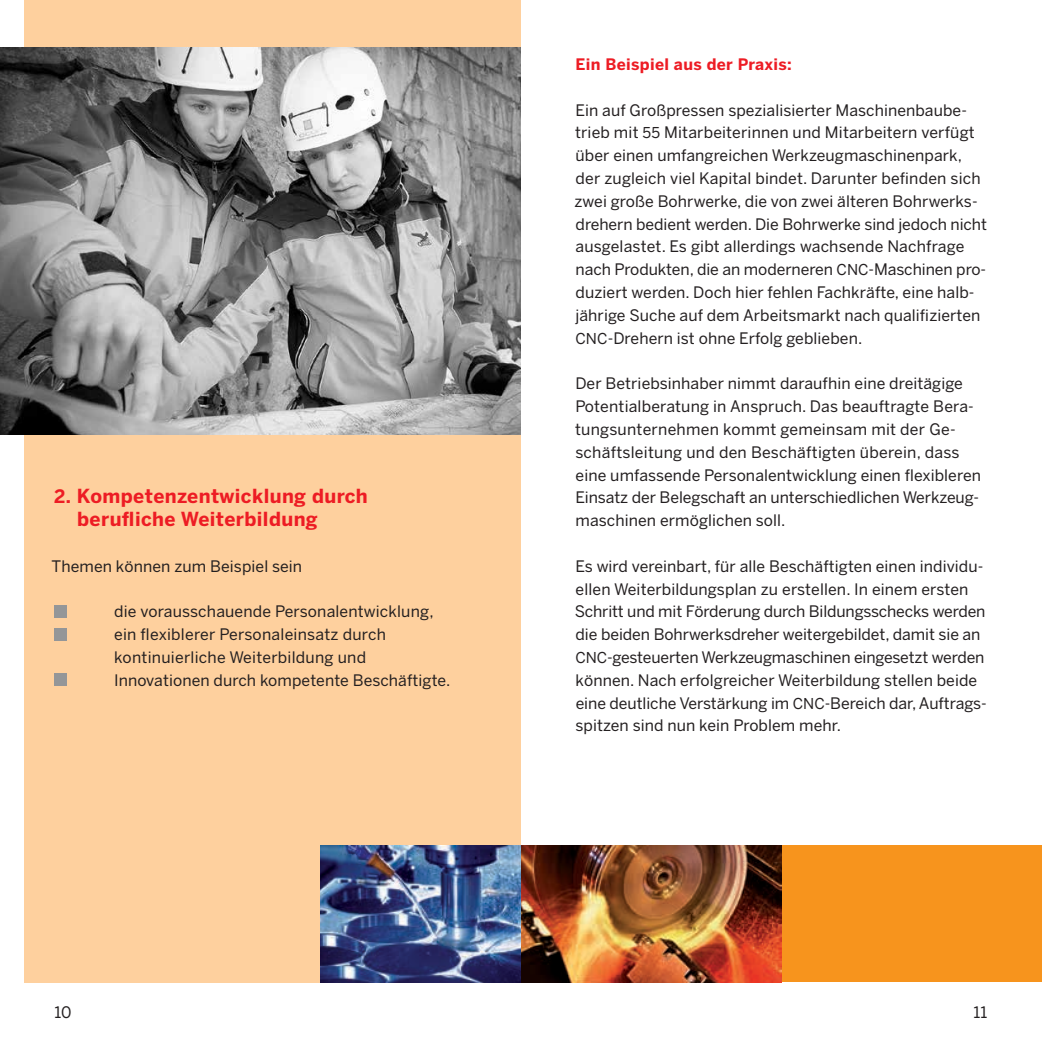
<style>
.page{position:relative;width:1042px;height:1042px;background:#fff}
.page>*{position:absolute;margin:0;border:0;box-sizing:border-box;transform-origin:0 0}
.t1{font:700 19.25px/22.8px "Benton Sans";letter-spacing:.02em;color:#ed1c24}
.t2{font:15.75px/22.8px "Benton Sans";letter-spacing:.005em;color:#231f20}
.t3{font:700 15.75px "Benton Sans";letter-spacing:.02em;color:#ed1c24}
.s1{font-size:18.38px}
.s2{font-size:14.88px}
</style>
<div class="page">
<div style="left:781px;top:845px;width:261px;height:137px;background:#f7941d"></div>
<div style="left:25px;top:0;width:496px;height:982px;background:#fed09e"></div>
<div style="left:55px;top:605px;width:12px;height:12px;background:#949698"></div>
<div style="left:55px;top:628px;width:12px;height:12px;background:#949698"></div>
<div style="left:55px;top:673px;width:12px;height:13px;background:#949698"></div>
<img style="left:0;top:47px;width:521px;height:388px">
<img style="left:321px;top:845px;width:460px;height:137px">
<p class="t1" style="left:77px;top:485px;width:292px;text-indent:-23px"><span class="s1">2.</span> Kompetenzentwicklung durch berufliche Weiterbildung</p>
<p class="t2" style="left:52px;top:554px;width:252px">Themen können zum Beispiel sein</p>
<p class="t2" style="left:114px;top:600px;width:338px">die vorausschauende Personalentwicklung, ein flexiblerer Personaleinsatz durch kontinuierliche Weiterbildung und Innovationen durch kompetente Beschäftigte.</p>
<p class="t3" style="left:576px;top:55px;width:218px">Ein Beispiel aus der Praxis:</p>
<p class="t2" style="left:574px;top:98px;width:414px">Ein auf Großpressen spezialisierter Maschinenbaube&shy;trieb mit <span class="s2">55</span> Mitarbeiterinnen und Mitarbeitern verfügt über einen umfangreichen Werkzeugmaschinenpark, der zugleich viel Kapital bindet. Darunter befinden sich zwei große Bohrwerke, die von zwei älteren Bohrwerks&shy;drehern bedient werden. Die Bohrwerke sind jedoch nicht ausgelastet. Es gibt allerdings wachsende Nachfrage nach Produkten, die an moderneren <span class="s2">CNC</span>-Maschinen pro&shy;duziert werden. Doch hier fehlen Fachkräfte, eine halb&shy;jährige Suche auf dem Arbeitsmarkt nach qualifizierten <span class="s2">CNC</span>-Drehern ist ohne Erfolg geblieben.</p>
<p class="t2" style="left:575px;top:372px;width:407px">Der Betriebsinhaber nimmt daraufhin eine dreitägige Potentialberatung in Anspruch. Das beauftragte Bera&shy;tungsunternehmen kommt gemeinsam mit der Ge&shy;schäftsleitung und den Beschäftigten überein, dass eine umfassende Personalentwicklung einen flexibleren Einsatz der Belegschaft an unterschiedlichen Werkzeug&shy;maschinen ermöglichen soll.</p>
<p class="t2" style="left:575px;top:554px;width:413px">Es wird vereinbart, für alle Beschäftigten einen individu&shy;ellen Weiterbildungsplan zu erstellen. In einem ersten Schritt und mit Förderung durch Bildungsschecks werden die beiden Bohrwerksdreher weitergebildet, damit sie an <span class="s2">CNC</span>-gesteuerten Werkzeugmaschinen eingesetzt werden können. Nach erfolgreicher Weiterbildung stellen beide eine deutliche Verstärkung im <span class="s2">CNC</span>-Bereich dar, Auftrags&shy;spitzen sind nun kein Problem mehr.</p>
<p class="t2" style="left:55px;top:1000px;width:19px">10</p>
<p class="t2" style="left:973px;top:1000px;width:15px">11</p>
</div>
